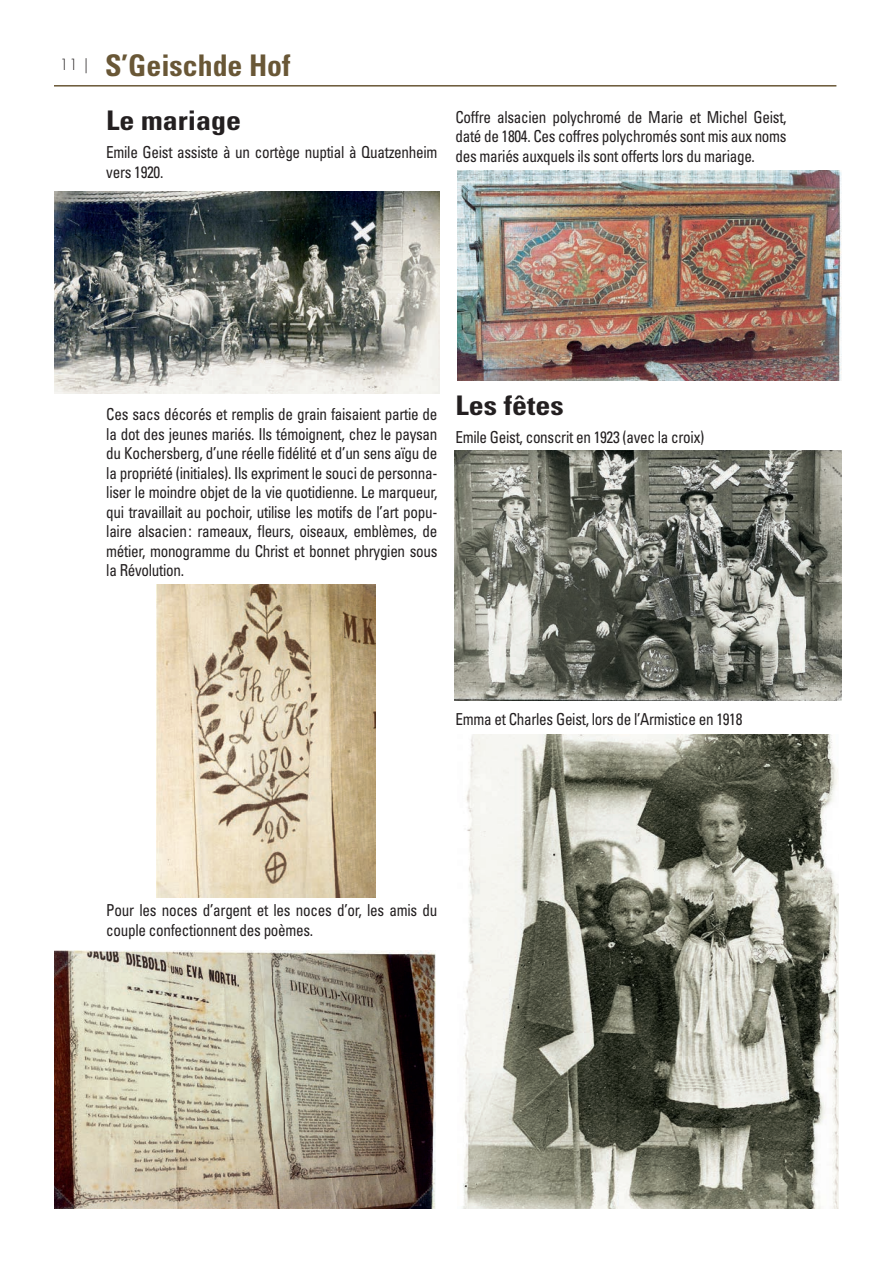
<style>
.page{position:relative;width:893px;height:1263px;background:#fff}
.page>*{position:absolute;margin:0;border:0;box-sizing:border-box;transform-origin:0 0}
.t1{font:700 condensed 29.85px "Univers LT Std";color:#695736}
.t2{font:700 condensed 27px "Univers LT Std";color:#231f20;scale:1.11 1}
.t3{font:condensed 16.5px/19.5px "Univers LT Std";letter-spacing:-.02em;color:#231f20;scale:.92 1}
.t4{font:300 15px "Futura Std";color:#231f20}
</style>
<div class="page">
<hr style="left:54px;top:85px;width:782px;height:2px;background:#695736">
<img style="left:54px;top:191px;width:385px;height:203px">
<img style="left:156px;top:584px;width:220px;height:313px">
<img style="left:457px;top:170px;width:384px;height:210px">
<img style="left:54px;top:951px;width:382px;height:258px">
<img style="left:455px;top:451px;width:386px;height:249px">
<img style="left:462px;top:735px;width:377px;height:474px">
<p class="t4" style="left:60px;top:56px;width:30px">11 |</p>
<h1 class="t1" style="left:105px;top:47px;width:187px">S’Geischde Hof</h1>
<h2 class="t2" style="left:106px;top:104px;width:123px">Le mariage</h2>
<p class="t3" style="left:106px;top:142px;width:361px">Emile Geist assiste à un cortège nuptial à Quatzenheim vers 1920.</p>
<p class="t3" style="left:455px;top:107px;width:361px;text-align:justify">Coffre alsacien polychromé de Marie et Michel Geist, daté de 1804. Ces coffres polychromés sont mis aux noms des mariés auxquels ils sont offerts lors du mariage.</p>
<p class="t3" style="left:106px;top:404px;width:361px;text-align:justify">Ces sacs décorés et remplis de grain faisaient partie de la dot des jeunes mariés. Ils témoignent, chez le paysan du Kochersberg, d’une réelle fidélité et d’un sens aïgu de la propriété (initiales). Ils expriment le souci de personna&shy;liser le moindre objet de la vie quotidienne. Le marqueur, qui travaillait au pochoir, utilise les motifs de l’art popu&shy;laire alsacien: rameaux, fleurs, oiseaux, emblèmes, de métier, monogramme du Christ et bonnet phrygien sous la Révolution.</p>
<h2 class="t2" style="left:455px;top:389px;width:99px">Les fêtes</h2>
<p class="t3" style="left:455px;top:427px;width:272px">Emile Geist, conscrit en 1923 (avec la croix)</p>
<p class="t3" style="left:455px;top:709px;width:313px">Emma et Charles Geist, lors de l’Armistice en 1918</p>
<p class="t3" style="left:106px;top:900px;width:361px">Pour les noces d’argent et les noces d’or, les amis du couple confectionnent des poèmes.</p>
</div>
